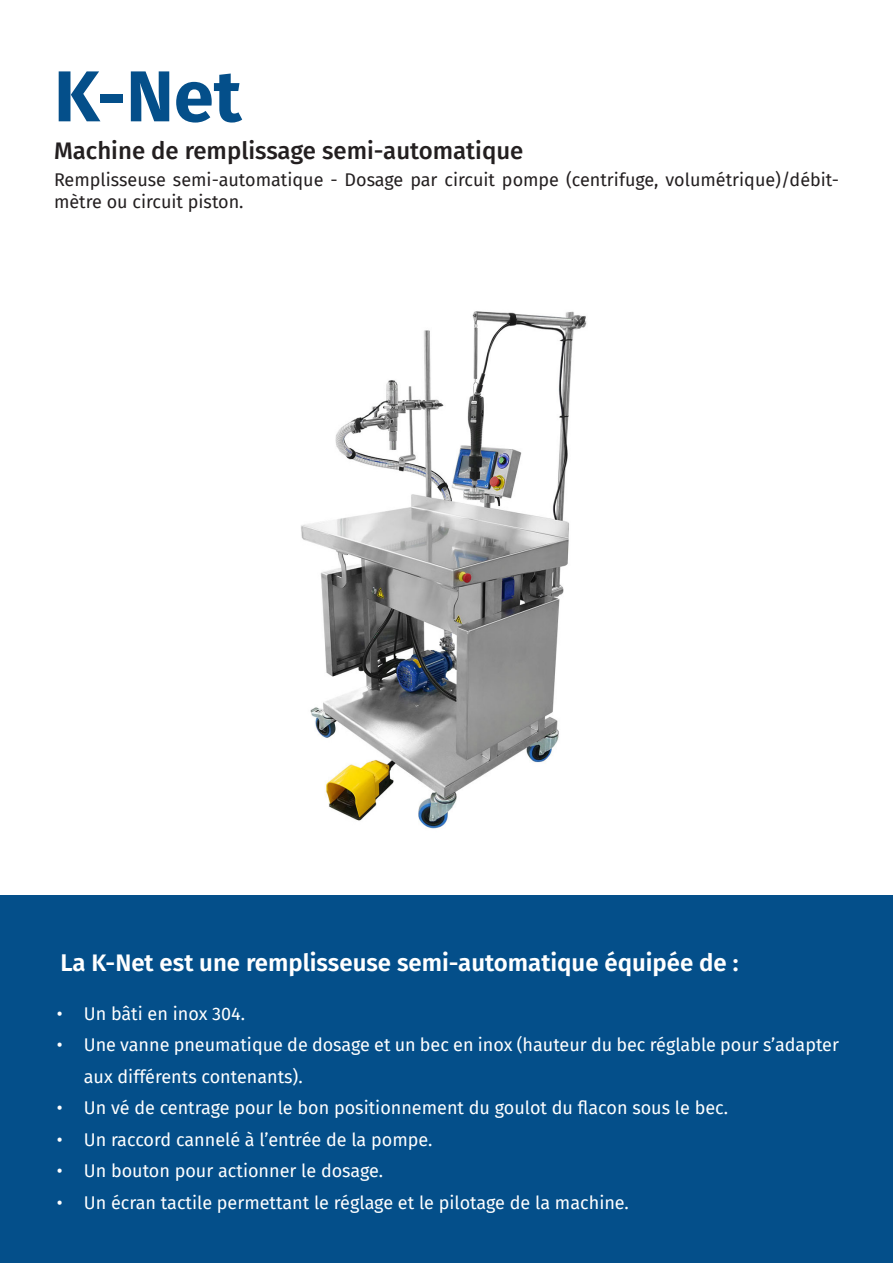
<style>
.page{position:relative;width:893px;height:1263px;background:#fff}
.page>*{position:absolute;margin:0;border:0;box-sizing:border-box;transform-origin:0 0}
.zone_de_texte{font:700 72px "Fira Sans";color:#044f8a}
.t1{font:600 24px "Fira Sans";color:#fff}
.t2{font:500 24px "Fira Sans";color:#231f20}
.t3{font:18px/31.5px "Fira Sans";color:#fff}
.t4{font:18px/21.6px "Fira Sans";color:#231f20}
</style>
<div class="page">
<div style="left:0;top:895px;width:893px;height:368px;background:#044f8a"></div>
<img style="left:301px;top:311px;width:286px;height:518px">
<p class="zone_de_texte" style="left:54px;top:36px;width:189px">K-Net</p>
<p class="t2" style="left:54px;top:131px;width:471px">Machine de remplissage semi-automatique</p>
<p class="t4" style="left:54px;top:169px;width:786px">Remplisseuse semi-automatique - Dosage par circuit pompe (centrifuge, volumétrique)/débit&shy;mètre ou circuit piston.</p>
<p class="t1" style="left:61px;top:943px;width:679px">La K-Net est une remplisseuse semi-automatique équipée de :</p>
<p class="t3" style="left:57px;top:997px;width:190px">• Un bâti en inox 304.</p>
<p class="t3" style="left:84px;top:1029px;width:757px;text-indent:-27px">• Une vanne pneumatique de dosage et un bec en inox (hauteur du bec réglable pour s’adapter aux différents contenants).</p>
<p class="t3" style="left:57px;top:1092px;width:673px">• Un vé de centrage pour le bon positionnement du goulot du flacon sous le bec.</p>
<p class="t3" style="left:57px;top:1123px;width:377px">• Un raccord cannelé à l’entrée de la pompe.</p>
<p class="t3" style="left:57px;top:1155px;width:328px">• Un bouton pour actionner le dosage.</p>
<p class="t3" style="left:57px;top:1186px;width:574px">• Un écran tactile permettant le réglage et le pilotage de la machine.</p>
</div>
